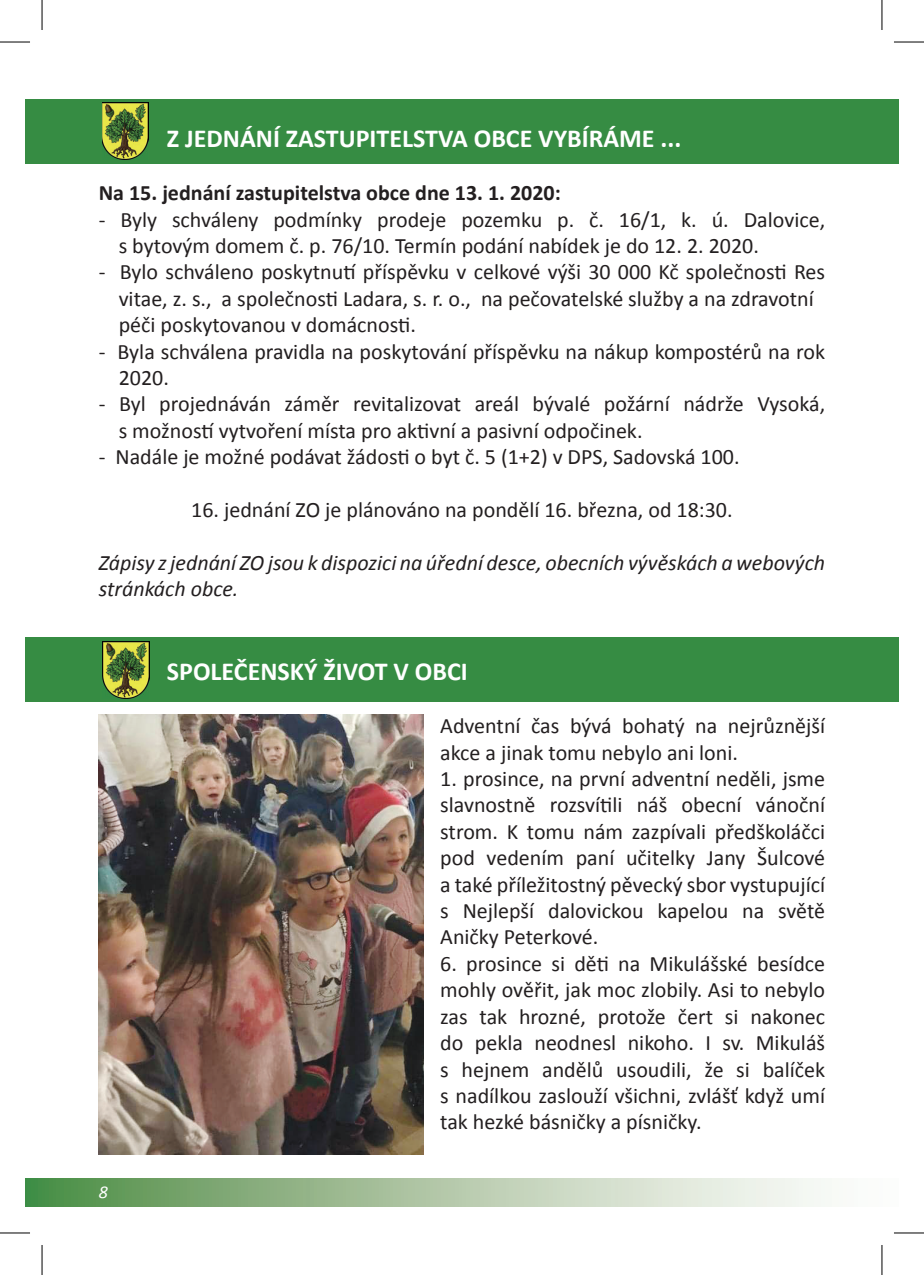
<style>
.page{position:relative;width:924px;height:1275px;background:#fff}
.page>*{position:absolute;margin:0;border:0;box-sizing:border-box;transform-origin:0 0}
.t1{font:700 26px "Calibri";color:#fff}
.t2{font:22px/26.4px "Calibri";color:#231f20}
.t3{font:italic 22px/26.4px "Calibri";color:#231f20}
.t4{font:700 22px "Calibri";color:#231f20}
.t5{font:italic 18px "Calibri";color:#fff}
</style>
<div class="page">
<div style="left:25px;top:637px;width:873px;height:65px;background:#368c43"></div>
<img style="left:102px;top:641px;width:47px;height:57px">
<div style="left:25px;top:99px;width:873px;height:64px;background:#368c43"></div>
<img style="left:102px;top:103px;width:47px;height:56px">
<div style="left:25px;top:1178px;width:873px;height:29px;background:linear-gradient(to right,#538e49,#fff)"></div>
<img style="left:99px;top:714px;width:324px;height:441px">
<hr style="left:0;top:42px;width:30px;height:1px;background:#000">
<hr style="left:893px;top:42px;width:30px;height:1px;background:#000">
<hr style="left:0;top:1232px;width:30px;height:1px;background:#000">
<hr style="left:893px;top:1232px;width:30px;height:1px;background:#000">
<hr style="left:42px;top:0;width:1px;height:30px;background:#000">
<hr style="left:42px;top:1245px;width:1px;height:30px;background:#000">
<hr style="left:881px;top:0;width:1px;height:30px;background:#000">
<hr style="left:881px;top:1245px;width:1px;height:30px;background:#000">
<p class="t1" style="left:167px;top:122px;width:515px">Z JEDNÁNÍ ZASTUPITELSTVA OBCE VYBÍRÁME ...</p>
<p class="t4" style="left:99px;top:179px;width:463px">Na 15. jednání zastupitelstva obce dne 13. 1. 2020:</p>
<p class="t2" style="left:119px;top:206px;width:707px;text-indent:-20px">- Byly schváleny podmínky prodeje pozemku p. č. 16/1, k. ú. Dalovice, s bytovým domem č. p. 76/10. Termín podání nabídek je do 12. 2. 2020.</p>
<p class="t2" style="left:119px;top:259px;width:707px;text-indent:-20px">- Bylo schváleno poskytnutí příspěvku v celkové výši 30 000 Kč společnosti Res vitae, z. s., a společnosti Ladara, s. r. o., na pečovatelské služby a na zdravotní péči poskytovanou v domácnosti.</p>
<p class="t2" style="left:119px;top:338px;width:707px;text-indent:-20px">- Byla schválena pravidla na poskytování příspěvku na nákup kompostérů na rok<br>2020.</p>
<p class="t2" style="left:119px;top:391px;width:707px;text-indent:-20px">- Byl projednáván záměr revitalizovat areál bývalé požární nádrže Vysoká, s možností vytvoření místa pro aktivní a pasivní odpočinek.</p>
<p class="t2" style="left:99px;top:444px;width:642px">- Nadále je možné podávat žádosti o byt č. 5 (1+2) v DPS, Sadovská 100.</p>
<p class="t2" style="left:191px;top:497px;width:542px">16. jednání ZO je plánováno na pondělí 16. března, od 18:30.</p>
<p class="t3" style="left:99px;top:548px;width:727px">Zápisy z jednání ZO jsou k dispozici na úřední desce, obecních vývěskách a webových stránkách obce.</p>
<p class="t5" style="left:99px;top:1180px;width:11px">8</p>
<p class="t1" style="left:167px;top:655px;width:302px">SPOLEČENSKÝ ŽIVOT V OBCI</p>
<p class="t2" style="left:440px;top:713px;width:386px">Adventní čas bývá bohatý na nejrůznější akce a jinak tomu nebylo ani loni.</p>
<p class="t2" style="left:440px;top:765px;width:386px;text-align:justify">1. prosince, na první adventní neděli, jsme slavnostně rozsvítili náš obecní vánoční strom. K tomu nám zazpívali předškoláčci pod vedením paní učitelky Jany Šulcové a také příležitostný pěvecký sbor vystupující s Nejlepší dalovickou kapelou na světě Aničky Peterkové.</p>
<p class="t2" style="left:440px;top:950px;width:386px;text-align:justify">6. prosince si děti na Mikulášské besídce mohly ověřit, jak moc zlobily. Asi to nebylo zas tak hrozné, protože čert si nakonec do pekla neodnesl nikoho. I sv. Mikuláš s hejnem andělů usoudili, že si balíček s nadílkou zaslouží všichni, zvlášť když umí tak hezké básničky a písničky.</p>
</div>
